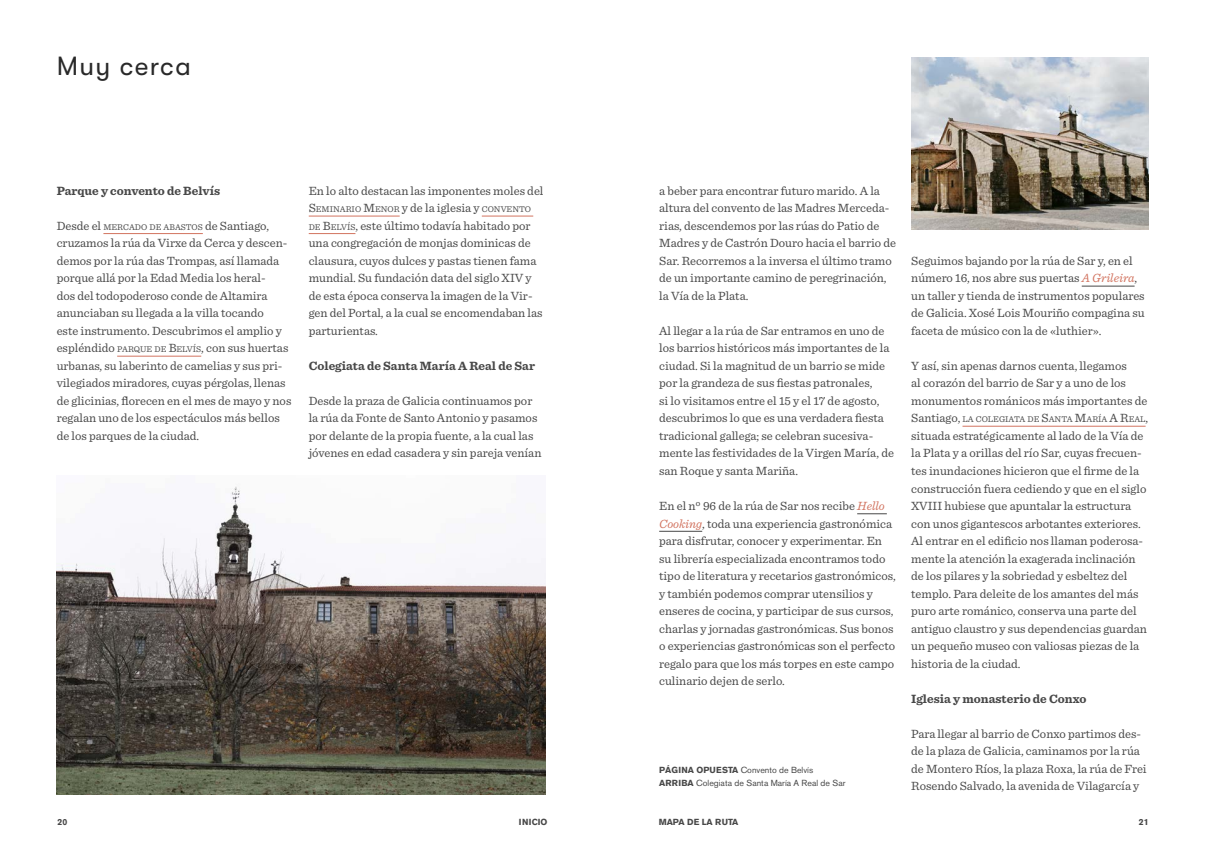
<style>
.page{position:relative;width:1205px;height:851px;background:#fff}
.page>*{position:absolute;margin:0;border:0;box-sizing:border-box;transform-origin:0 0}
.t1{font:26.25px "GT Walsheim";letter-spacing:.05em;color:#292929}
.t2{font:12.5px/17.5px "Sentinel";color:#484848}
.t3{font:700 12.5px "Sentinel";color:#484848}
.t4{font:8.75px "Sentinel";color:#484848}
.t5{font:8.75px/13.8px "Akzidenz Grotesk BE";color:#484848}
.t6{font:700 8.75px "Akzidenz Grotesk BE";color:#484848}
.s1{font-size:8.75px}
.s2{font-style:inherit}
.s3{font-size:12.5px}
.s4{font-style:italic;color:#d27460}
.s5{font-weight:700}
</style>
<div class="page">
<hr style="left:1082px;top:286px;width:52px;height:1px;background:#484848">
<hr style="left:962px;top:426px;width:183px;height:1px;background:#d27460">
<hr style="left:857px;top:513px;width:30px;height:1px;background:#484848">
<hr style="left:659px;top:531px;width:43px;height:1px;background:#484848">
<hr style="left:103px;top:233px;width:100px;height:1px;background:#d27460">
<hr style="left:117px;top:356px;width:84px;height:1px;background:#d27460">
<hr style="left:309px;top:216px;width:91px;height:1px;background:#d27460">
<hr style="left:482px;top:216px;width:51px;height:1px;background:#d27460">
<hr style="left:309px;top:233px;width:46px;height:1px;background:#d27460">
<img style="left:57px;top:486px;width:489px;height:308px">
<img style="left:911px;top:57px;width:237px;height:173px">
<p class="t1" style="left:57px;top:51px;width:136px">Muy cerca</p>
<p class="t3" style="left:57px;top:181px;width:165px">Parque y convento de Belvís</p>
<p class="t2" style="left:57px;top:216px;width:236px">Desde el <span class="s1">MERCADO DE ABASTOS</span> de Santiago, cruzamos la rúa da Virxe da Cerca y descen&shy;demos por la rúa das Trompas, así llamada porque allá por la Edad Media los heral-<br>dos del todopoderoso conde de Altamira anunciaban su llegada a la villa tocando<br>este instrumento. Descubrimos el amplio y espléndido <span class="s1">PARQUE DE</span> <span class="s2">B</span><span class="s1">ELVÍS</span>, con sus huertas urbanas, su laberinto de camelias y sus pri&shy;vilegiados miradores, cuyas pérgolas, llenas de glicinias, florecen en el mes de mayo y nos regalan uno de los espectáculos más bellos de los parques de la ciudad.</p>
<p class="t2" style="left:309px;top:181px;width:236px">En lo alto destacan las imponentes moles del</p>
<p class="t4" style="left:309px;top:203px;width:224px"><span class="s3">S</span>EMINARIO <span class="s3">M</span>ENOR <span class="s3">y de la iglesia y</span> CONVENTO</p>
<p class="t2" style="left:309px;top:216px;width:235px"><span class="s1">DE</span> <span class="s2">B</span><span class="s1">ELVÍS</span>, este último todavía habitado por una congregación de monjas dominicas de clausura, cuyos dulces y pastas tienen fama mundial. Su fundación data del siglo XIV y de esta época conserva la imagen de la Vir&shy;gen del Portal, a la cual se encomendaban las parturientas.</p>
<p class="t3" style="left:309px;top:356px;width:228px">Colegiata de Santa María A Real de Sar</p>
<p class="t2" style="left:309px;top:391px;width:234px">Desde la praza de Galicia continuamos por la rúa da Fonte de Santo Antonio y pasamos por delante de la propia fuente, a la cual las jóvenes en edad casadera y sin pareja venían</p>
<p class="t2" style="left:659px;top:181px;width:238px">a beber para encontrar futuro marido. A la altura del convento de las Madres Merceda&shy;rias, descendemos por las rúas do Patio de Madres y de Castrón Douro hacia el barrio de Sar. Recorremos a la inversa el último tramo de un importante camino de peregrinación, la Vía de la Plata.</p>
<p class="t2" style="left:659px;top:321px;width:236px">Al llegar a la rúa de Sar entramos en uno de los barrios históricos más importantes de la ciudad. Si la magnitud de un barrio se mide por la grandeza de sus fiestas patronales,<br>si lo visitamos entre el 15 y el 17 de agosto, descubrimos lo que es una verdadera fiesta tradicional gallega; se celebran sucesiva&shy;mente las festividades de la Virgen María, de san Roque y santa Mariña.</p>
<p class="t2" style="left:659px;top:496px;width:238px">En el nº 96 de la rúa de Sar nos recibe <span class="s4">Hello Cooking</span>, toda una experiencia gastronómica para disfrutar, conocer y experimentar. En su librería especializada encontramos todo tipo de literatura y recetarios gastronómicos, y también podemos comprar utensilios y enseres de cocina, y participar de sus cursos, charlas y jornadas gastronómicas. Sus bonos o experiencias gastronómicas son el perfecto regalo para que los más torpes en este campo culinario dejen de serlo.</p>
<p class="t5" style="left:659px;top:762px;width:188px"><span class="s5">PÁGINA OPUESTA</span> Convento de Belvís<br><span class="s5">ARRIBA</span> Colegiata de Santa María A Real de Sar</p>
<p class="t2" style="left:911px;top:251px;width:235px">Seguimos bajando por la rúa de Sar y, en el número 16, nos abre sus puertas <span class="s4">A Grileira</span>, un taller y tienda de instrumentos populares de Galicia. Xosé Lois Mouriño compagina su faceta de músico con la de «luthier».</p>
<p class="t2" style="left:911px;top:356px;width:238px">Y así, sin apenas darnos cuenta, llegamos<br>al corazón del barrio de Sar y a uno de los monumentos románicos más importantes de</p>
<p class="t4" style="left:911px;top:413px;width:238px"><span class="s3">Santiago,</span> LA COLEGIATA DE <span class="s3">S</span>ANTA <span class="s3">M</span>ARÍA <span class="s3">A R</span>EAL<span class="s3">,</span></p>
<p class="t2" style="left:911px;top:426px;width:237px">situada estratégicamente al lado de la Vía de la Plata y a orillas del río Sar, cuyas frecuen&shy;tes inundaciones hicieron que el firme de la construcción fuera cediendo y que en el siglo XVIII hubiese que apuntalar la estructura con unos gigantescos arbotantes exteriores.<br>Al entrar en el edificio nos llaman poderosa&shy;mente la atención la exagerada inclinación de los pilares y la sobriedad y esbeltez del templo. Para deleite de los amantes del más puro arte románico, conserva una parte del antiguo claustro y sus dependencias guardan un pequeño museo con valiosas piezas de la historia de la ciudad.</p>
<p class="t3" style="left:911px;top:688px;width:177px">Iglesia y monasterio de Conxo</p>
<p class="t2" style="left:911px;top:723px;width:237px">Para llegar al barrio de Conxo partimos des&shy;de la plaza de Galicia, caminamos por la rúa de Montero Ríos, la plaza Roxa, la rúa de Frei Rosendo Salvado, la avenida de Vilagarcía y</p>
<p class="t6" style="left:58px;top:817px;width:11px">20</p>
<p class="t6" style="left:519px;top:817px;width:30px">INICIO</p>
<p class="t6" style="left:659px;top:817px;width:81px">MAPA DE LA RUTA</p>
<p class="t6" style="left:1139px;top:817px;width:11px">21</p>
</div>
